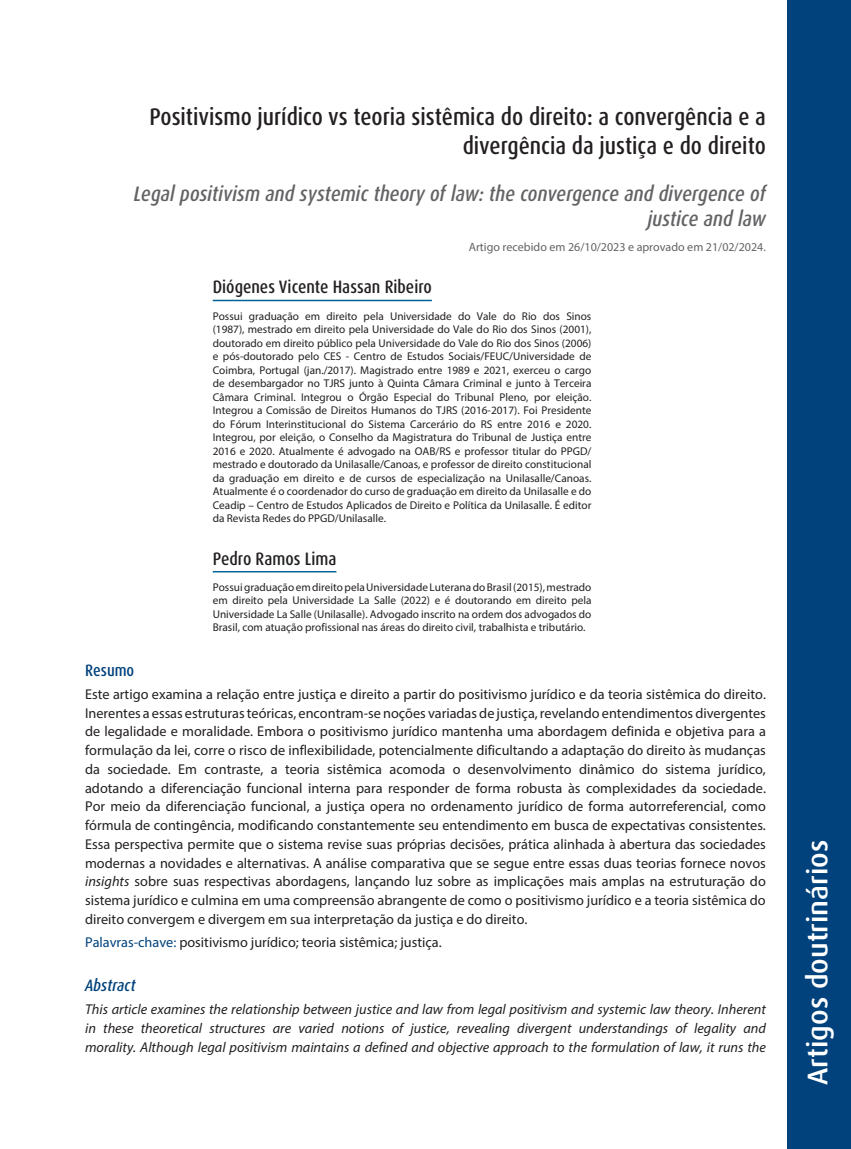
<style>
.page{position:relative;width:851px;height:1149px;background:#fff}
.page>*{position:absolute;margin:0;border:0;box-sizing:border-box;transform-origin:0 0}
.t1{font:500 28.5px "Dax Pro";color:#fff}
._00_-_TÍTULO{font:500 condensed 24px/28.8px "Dax Pro";color:#231f20;text-align:right}
._01_-_Título_em_inglês{font:italic 500 condensed 21px/25.2px "Dax Pro";color:#636366;text-align:right}
._02_-_AUTOR{font:500 condensed 18px "Dax Pro";color:#231f20}
._07_-_ABSTRACT{font:italic 500 condensed 16.5px "Dax Pro";color:#01427c}
._05_-_RESUMO{font:500 condensed 16.5px "Dax Pro";color:#01427c}
._06_-_TEXTO_RESUMO{font:14.25px/18.8px "Myriad Pro";color:#231f20;text-align:justify}
._08_-_TEXTO_RESUMO_ABSTRACT{font:italic 14.25px/18.8px "Myriad Pro";color:#231f20;text-align:justify}
._03_-_Artigo_Recebido{font:12px "Myriad Pro";color:#636366}
._04_-_BIOGRAFIA{font:11.25px/13.5px "Myriad Pro";color:#231f20;text-align:justify}
.s1{font-style:italic}
.s2{color:#01427c}
</style>
<div class="page">
<div style="left:787px;top:0;width:63px;height:1148px;background:#01427c"></div>
<hr style="left:213px;top:299px;width:219px;height:2px;background:#006494">
<hr style="left:213px;top:571px;width:123px;height:1px;background:#006494">
<p class="_00_-_TÍTULO" style="left:149px;top:103px;width:617px">Positivismo jurídico vs teoria sistêmica do direito: a convergência e a divergência da justiça e do direito</p>
<p class="_01_-_Título_em_inglês" style="left:134px;top:181px;width:634px">Legal positivism and systemic theory of law: the convergence and divergence of justice and law</p>
<p class="_03_-_Artigo_Recebido" style="left:468px;top:239px;width:299px">Artigo recebido em 26/10/2023 e aprovado em 21/02/2024.</p>
<p class="_02_-_AUTOR" style="left:213px;top:275px;width:220px">Diógenes Vicente Hassan Ribeiro</p>
<p class="_04_-_BIOGRAFIA" style="left:213px;top:309px;width:380px">Possui graduação em direito pela Universidade do Vale do Rio dos Sinos (1987), mestrado em direito pela Universidade do Vale do Rio dos Sinos (2001), doutorado em direito público pela Universidade do Vale do Rio dos Sinos (2006) e pós-doutorado pelo CES - Centro de Estudos Sociais/FEUC/Universidade de Coimbra, Portugal (jan./2017). Magistrado entre 1989 e 2021, exerceu o cargo de desembargador no TJRS junto à Quinta Câmara Criminal e junto à Terceira Câmara Criminal. Integrou o Órgão Especial do Tribunal Pleno, por eleição.<br>Integrou a Comissão de Direitos Humanos do TJRS (2016-2017). Foi Presidente do Fórum Interinstitucional do Sistema Carcerário do RS entre 2016 e 2020.<br>Integrou, por eleição, o Conselho da Magistratura do Tribunal de Justiça entre 2016 e 2020. Atualmente é advogado na OAB/RS e professor titular do PPGD/ mestrado e doutorado da Unilasalle/Canoas, e professor de direito constitucional da graduação em direito e de cursos de especialização na Unilasalle/Canoas.<br>Atualmente é o coordenador do curso de graduação em direito da Unilasalle e do Ceadip – Centro de Estudos Aplicados de Direito e Política da Unilasalle. É editor da Revista Redes do PPGD/Unilasalle.</p>
<p class="_02_-_AUTOR" style="left:213px;top:546px;width:125px">Pedro Ramos Lima</p>
<p class="_04_-_BIOGRAFIA" style="left:213px;top:580px;width:380px">Possui graduação em direito pela Universidade Luterana do Brasil (2015), mestrado em direito pela Universidade La Salle (2022) e é doutorando em direito pela Universidade La Salle (Unilasalle). Advogado inscrito na ordem dos advogados do Brasil, com atuação profissional nas áreas do direito civil, trabalhista e tributário.</p>
<p class="_05_-_RESUMO" style="left:85px;top:659px;width:51px">Resumo</p>
<p class="_06_-_TEXTO_RESUMO" style="left:85px;top:684px;width:682px">Este artigo examina a relação entre justiça e direito a partir do positivismo jurídico e da teoria sistêmica do direito.<br>Inerentes a essas estruturas teóricas, encontram-se noções variadas de justiça, revelando entendimentos divergentes de legalidade e moralidade. Embora o positivismo jurídico mantenha uma abordagem definida e objetiva para a formulação da lei, corre o risco de inflexibilidade, potencialmente dificultando a adaptação do direito às mudanças da sociedade. Em contraste, a teoria sistêmica acomoda o desenvolvimento dinâmico do sistema jurídico, adotando a diferenciação funcional interna para responder de forma robusta às complexidades da sociedade.<br>Por meio da diferenciação funcional, a justiça opera no ordenamento jurídico de forma autorreferencial, como fórmula de contingência, modificando constantemente seu entendimento em busca de expectativas consistentes.<br>Essa perspectiva permite que o sistema revise suas próprias decisões, prática alinhada à abertura das sociedades modernas a novidades e alternativas. A análise comparativa que se segue entre essas duas teorias fornece novos <span class="s1">insights</span> sobre suas respectivas abordagens, lançando luz sobre as implicações mais amplas na estruturação do sistema jurídico e culmina em uma compreensão abrangente de como o positivismo jurídico e a teoria sistêmica do direito convergem e divergem em sua interpretação da justiça e do direito.</p>
<p class="_06_-_TEXTO_RESUMO" style="left:85px;top:932px;width:358px"><span class="s2">Palavras-chave:</span> positivismo jurídico; teoria sistêmica; justiça.</p>
<p class="_07_-_ABSTRACT" style="left:85px;top:974px;width:52px">Abstract</p>
<p class="_08_-_TEXTO_RESUMO_ABSTRACT" style="left:85px;top:999px;width:682px">This article examines the relationship between justice and law from legal positivism and systemic law theory. Inherent in these theoretical structures are varied notions of justice, revealing divergent understandings of legality and morality. Although legal positivism maintains a defined and objective approach to the formulation of law, it runs the</p>
<h1 class="t1" style="left:799px;top:1084px;width:247px;rotate:-90deg">Artigos doutrinários</h1>
</div>
